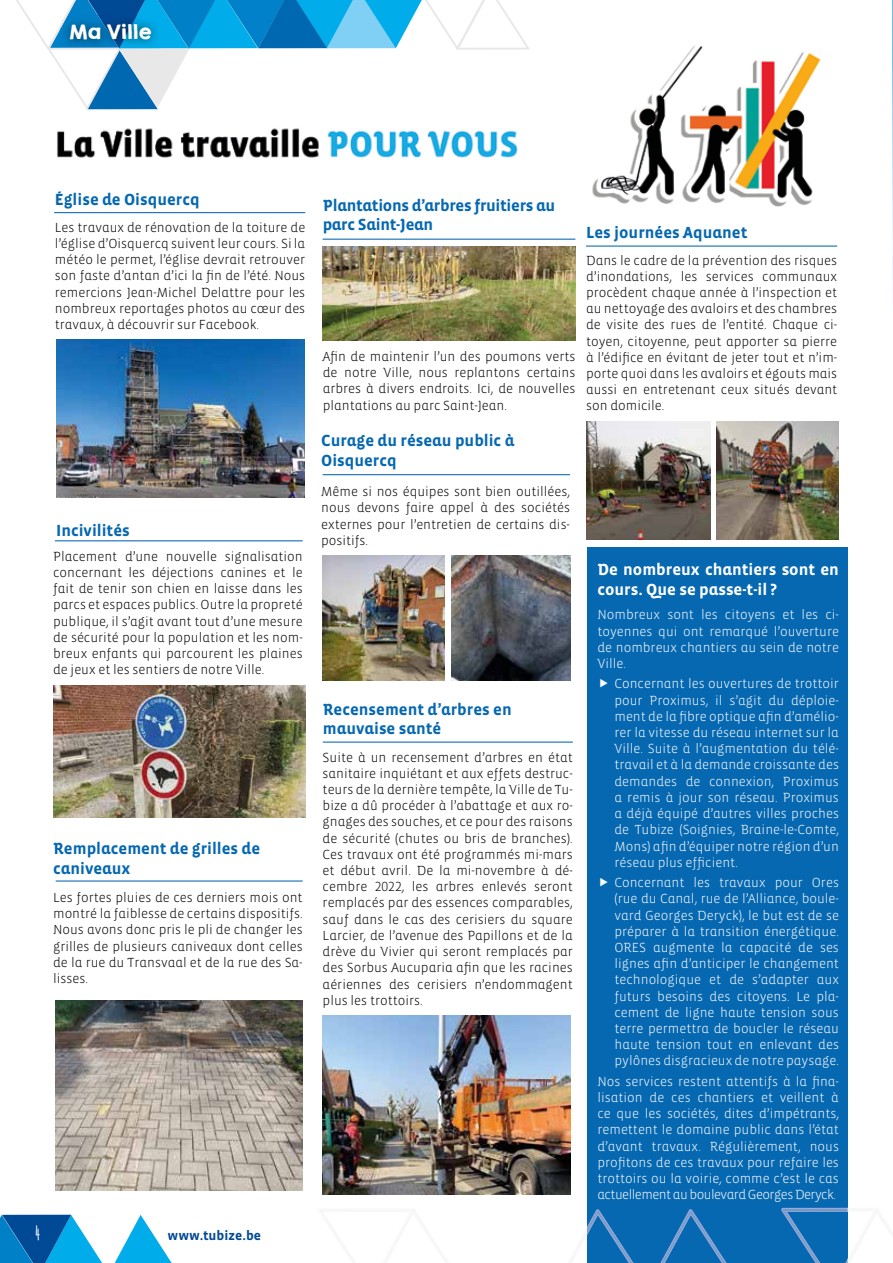
<style>
.page{position:relative;width:893px;height:1263px;background:#fff}
.page>*{position:absolute;margin:0;border:0;box-sizing:border-box;transform-origin:0 0}
.t1{font:700 19.5px "Amatic";color:#fff}
.t2{font:18px "KGHAPPY Solid";letter-spacing:-.05em;color:#fff}
.t3{font:700 16.5px/19.8px "Vista Sans Alt";color:#0668b1}
.t4{font:700 16.5px/19.8px "Vista Sans Alt";color:#fff}
.t5{font:700 16.5px/19.8px "Vista Sans Alt";letter-spacing:-.02em;color:#0668b1}
.t6{font:300 13.5px/16.2px "Vista Sans Alt";color:#000;text-align:justify}
.t7{font:300 13.5px/16.2px "Vista Sans Alt";color:#fff;text-align:justify}
.t8{font:700 13.5px "Vista Sans Alt";color:#004995}
</style>
<div class="page">
<hr style="left:323px;top:741px;width:250px;height:2px;background:#0668b1">
<hr style="left:586px;top:246px;width:251px;height:1px;background:#0668b1">
<img style="left:53px;top:685px;width:253px;height:132px">
<hr style="left:55px;top:540px;width:248px;height:1px;background:#0668b1">
<hr style="left:54px;top:212px;width:251px;height:1px;background:#0668b1">
<hr style="left:323px;top:474px;width:247px;height:1px;background:#0668b1">
<img style="left:57px;top:128px;width:461px;height:30px">
<img style="left:57px;top:340px;width:247px;height:158px">
<img style="left:323px;top:1015px;width:248px;height:180px">
<img style="left:586px;top:422px;width:125px;height:117px">
<img style="left:716px;top:422px;width:123px;height:117px">
<img style="left:323px;top:556px;width:121px;height:124px">
<img style="left:56px;top:1000px;width:247px;height:191px">
<hr style="left:56px;top:880px;width:247px;height:1px;background:#0668b1">
<hr style="left:323px;top:239px;width:252px;height:1px;background:#0668b1">
<img style="left:323px;top:247px;width:252px;height:94px">
<img style="left:451px;top:556px;width:119px;height:124px">
<div style="left:587px;top:547px;width:260px;height:716px;background:#0668b1"></div>
<img style="left:892px;top:0;width:1px;height:326px">
<img style="left:592px;top:46px;width:229px;height:161px">
<svg style="left:16px;top:0;width:513px;height:110px"></svg>
<img style="left:98px;top:15px;width:39px;height:33px">
<svg style="left:115px;top:1215px;width:57px;height:48px"></svg>
<svg style="left:320px;top:1210px;width:125px;height:50px"></svg>
<svg style="left:660px;top:1209px;width:67px;height:54px"></svg>
<svg style="left:570px;top:1209px;width:63px;height:54px"></svg>
<svg style="left:0;top:1215px;width:102px;height:48px;background:#278ac5"></svg>
<svg style="left:781px;top:1208px;width:112px;height:55px"></svg>
<h2 class="t2" style="left:68px;top:18px;width:85px">Ma Ville</h2>
<p class="t3" style="left:55px;top:190px;width:146px">Église de Oisquercq</p>
<p class="t6" style="left:55px;top:219px;width:252px">Les travaux de rénovation de la toiture de l’église d’Oisquercq suivent leur cours. Si la météo le permet, l’église devrait retrouver son faste d’antan d’ici la fin de l’été. Nous remercions Jean-Michel Delattre pour les nombreux reportages photos au cœur des travaux, à découvrir sur Facebook.</p>
<p class="t3" style="left:56px;top:521px;width:75px">Incivilités</p>
<p class="t6" style="left:53px;top:548px;width:251px">Placement d’une nouvelle signalisation concernant les déjections canines et le fait de tenir son chien en laisse dans les parcs et espaces publics. Outre la propreté publique, il s’agit avant tout d’une mesure de sécurité pour la population et les nom&shy;breux enfants qui parcourent les plaines de jeux et les sentiers de notre Ville.</p>
<p class="t3" style="left:53px;top:839px;width:209px">Remplacement de grilles de caniveaux</p>
<p class="t6" style="left:53px;top:889px;width:251px">Les fortes pluies de ces derniers mois ont montré la faiblesse de certains dispositifs.<br>Nous avons donc pris le pli de changer les grilles de plusieurs caniveaux dont celles de la rue du Transvaal et de la rue des Sa&shy;lisses.</p>
<h1 class="t1" style="left:35px;top:1219px;width:7px">4</h1>
<p class="t8" style="left:168px;top:1228px;width:95px">www.tubize.be</p>
<p class="t5" style="left:323px;top:196px;width:234px">Plantations d’arbres fruitiers au parc Saint-Jean</p>
<p class="t6" style="left:323px;top:349px;width:254px">Afin de maintenir l’un des poumons verts de notre Ville, nous replantons certains arbres à divers endroits. Ici, de nouvelles plantations au parc Saint-Jean.</p>
<p class="t3" style="left:321px;top:431px;width:195px">Curage du réseau public à<br>Oisquercq</p>
<p class="t6" style="left:321px;top:484px;width:250px">Même si nos équipes sont bien outillées, nous devons faire appel à des sociétés externes pour l’entretien de certains dis&shy;positifs.</p>
<p class="t3" style="left:323px;top:699px;width:190px">Recensement d’arbres en mauvaise santé</p>
<p class="t6" style="left:323px;top:749px;width:252px">Suite à un recensement d’arbres en état sanitaire inquiétant et aux effets destruc&shy;teurs de la dernière tempête, la Ville de Tu&shy;bize a dû procéder à l’abattage et aux ro&shy;gnages des souches, et ce pour des raisons de sécurité (chutes ou bris de branches).<br>Ces travaux ont été programmés mi-mars et début avril. De la mi-novembre à dé&shy;cembre 2022, les arbres enlevés seront remplacés par des essences comparables, sauf dans le cas des cerisiers du square Larcier, de l’avenue des Papillons et de la drève du Vivier qui seront remplacés par des Sorbus Aucuparia afin que les racines aériennes des cerisiers n’endommagent plus les trottoirs.</p>
<p class="t3" style="left:586px;top:223px;width:163px">Les journées Aquanet</p>
<p class="t6" style="left:586px;top:252px;width:253px">Dans le cadre de la prévention des risques d’inondations, les services communaux procèdent chaque année à l’inspection et au nettoyage des avaloirs et des chambres de visite des rues de l’entité. Chaque ci&shy;toyen, citoyenne, peut apporter sa pierre à l’édifice en évitant de jeter tout et n’im&shy;porte quoi dans les avaloirs et égouts mais aussi en entretenant ceux situés devant son domicile.</p>
<p class="t4" style="left:597px;top:560px;width:243px">De nombreux chantiers sont en cours. Que se passe-t-il ?</p>
<p class="t7" style="left:597px;top:607px;width:243px">Nombreux sont les citoyens et les ci&shy;toyennes qui ont remarqué l’ouverture de nombreux chantiers au sein de notre Ville.</p>
<p class="t7" style="left:614px;top:676px;width:226px">Concernant les ouvertures de trottoir pour Proximus, il s’agit du déploie&shy;ment de la fibre optique afin d’amélio&shy;rer la vitesse du réseau internet sur la Ville. Suite à l’augmentation du télé&shy;travail et à la demande croissante des demandes de connexion, Proximus a remis à jour son réseau. Proximus a déjà équipé d’autres villes proches de Tubize (Soignies, Braine-le-Comte, Mons) afin d’équiper notre région d’un réseau plus efficient.</p>
<p class="t7" style="left:614px;top:875px;width:226px">Concernant les travaux pour Ores (rue du Canal, rue de l’Alliance, boule&shy;vard Georges Deryck), le but est de se préparer à la transition énergétique.<br>ORES augmente la capacité de ses lignes afin d’anticiper le changement technologique et de s’adapter aux futurs besoins des citoyens. Le pla&shy;cement de ligne haute tension sous terre permettra de boucler le réseau haute tension tout en enlevant des pylônes disgracieux de notre paysage.</p>
<p class="t7" style="left:597px;top:1073px;width:243px">Nos services restent attentifs à la fina&shy;lisation de ces chantiers et veillent à ce que les sociétés, dites d’impétrants, remettent le domaine public dans l’état d’avant travaux. Régulièrement, nous profitons de ces travaux pour refaire les trottoirs ou la voirie, comme c’est le cas actuellement au boulevard Georges Deryck.</p>
</div>
